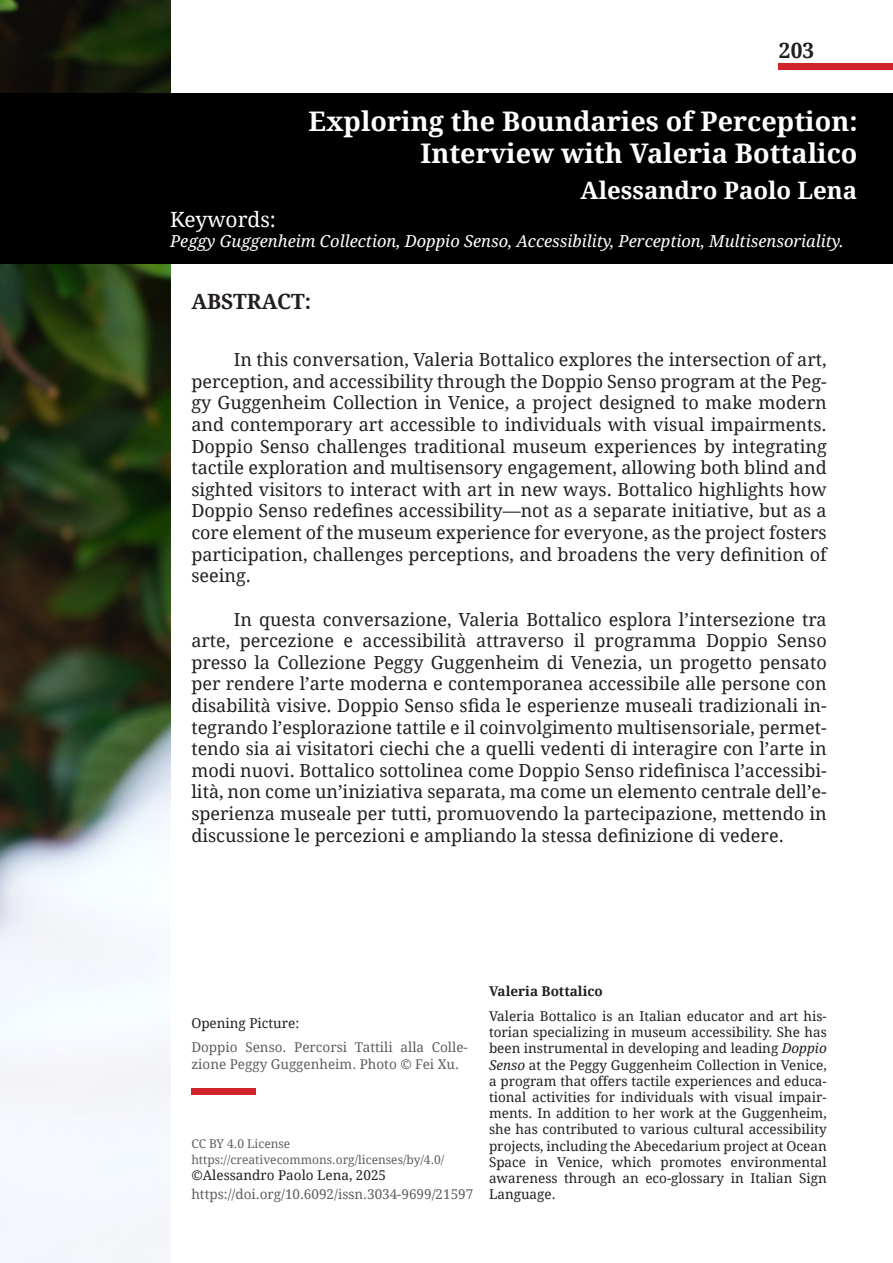
<style>
.page{position:relative;width:893px;height:1263px;background:#fff}
.page>*{position:absolute;margin:0;border:0;box-sizing:border-box;transform-origin:0 0}
.t1{font:700 27px "Droid Serif";color:#fff}
.t2{font:700 24px "Droid Serif";color:#fff}
.t3{font:700 21px "Droid Serif";color:#231f20}
.t4{font:21px "Droid Serif";color:#fff}
.TESTO_ABSTRACT{font:18px/21.6px "Droid Serif";color:#231f20;text-align:justify}
.t5{font:italic 16.5px "Droid Serif";color:#fff}
.TESTO_ARTICOLO{font:13.5px/16.2px "Droid Serif";color:#231f20;text-align:justify}
.TESTO_ARTICOLO-2{font:13.5px/16.2px "Droid Serif";color:#5f5f62}
.TESTO_ARTICOLO-3{font:700 13.5px "Droid Serif";color:#231f20}
.t6{font:12px/16.2px "Droid Serif";color:#5f5f62}
.s1{font-style:italic}
</style>
<div class="page">
<img style="left:0;top:1px;width:170px;height:1262px">
<div style="left:779px;top:64px;width:114px;height:6px;background:#d1232a"></div>
<div style="left:191px;top:1089px;width:65px;height:6px;background:#d1232a"></div>
<div style="left:0;top:94px;width:893px;height:170px;background:#000"></div>
<p class="t3" style="left:779px;top:35px;width:37px">203</p>
<p class="t1" style="left:309px;top:102px;width:550px">Exploring the Boundaries of Perception:</p>
<p class="t1" style="left:421px;top:134px;width:438px">Interview with Valeria Bottalico</p>
<p class="t2" style="left:581px;top:173px;width:278px">Alessandro Paolo Lena</p>
<p class="t4" style="left:170px;top:205px;width:107px">Keywords:</p>
<p class="t5" style="left:170px;top:230px;width:675px">Peggy Guggenheim Collection, Doppio Senso, Accessibility, Perception, Multisensoriality.</p>
<p class="t3" style="left:191px;top:287px;width:121px">ABSTRACT:</p>
<p class="TESTO_ABSTRACT" style="left:191px;top:349px;width:637px;text-indent:43px">In this conversation, Valeria Bottalico explores the intersection of art, perception, and accessibility through the Doppio Senso program at the Peg&shy;gy Guggenheim Collection in Venice, a project designed to make modern and contemporary art accessible to individuals with visual impairments.<br>Doppio Senso challenges traditional museum experiences by integrating tactile exploration and multisensory engagement, allowing both blind and sighted visitors to interact with art in new ways. Bottalico highlights how Doppio Senso redefines accessibility—not as a separate initiative, but as a core element of the museum experience for everyone, as the project fosters participation, challenges perceptions, and broadens the very definition of seeing.</p>
<p class="TESTO_ABSTRACT" style="left:191px;top:608px;width:637px;text-indent:43px">In questa conversazione, Valeria Bottalico esplora l’intersezione tra arte, percezione e accessibilità attraverso il programma Doppio Senso presso la Collezione Peggy Guggenheim di Venezia, un progetto pensato per rendere l’arte moderna e contemporanea accessibile alle persone con disabilità visive. Doppio Senso sfida le esperienze museali tradizionali in&shy;tegrando l’esplorazione tattile e il coinvolgimento multisensoriale, permet&shy;tendo sia ai visitatori ciechi che a quelli vedenti di interagire con l’arte in modi nuovi. Bottalico sottolinea come Doppio Senso ridefinisca l’accessibi&shy;lità, non come un’iniziativa separata, ma come un elemento centrale dell’e&shy;sperienza museale per tutti, promuovendo la partecipazione, mettendo in discussione le percezioni e ampliando la stessa definizione di vedere.</p>
<p class="TESTO_ARTICOLO" style="left:191px;top:1014px;width:109px">Opening Picture:</p>
<p class="TESTO_ARTICOLO-2" style="left:191px;top:1039px;width:278px">Doppio Senso. Percorsi Tattili alla Colle&shy;zione Peggy Guggenheim. Photo © Fei Xu.</p>
<p class="t6" style="left:191px;top:1135px;width:254px">CC BY 4.0 License https://creativecommons.org/licenses/by/4.0/</p>
<p class="TESTO_ARTICOLO" style="left:191px;top:1167px;width:196px">©Alessandro Paolo Lena, 2025</p>
<p class="TESTO_ARTICOLO-2" style="left:191px;top:1186px;width:283px">https://doi.org/10.6092/issn.3034-9699/21597</p>
<p class="TESTO_ARTICOLO-3" style="left:489px;top:982px;width:115px">Valeria Bottalico</p>
<p class="TESTO_ARTICOLO" style="left:489px;top:1008px;width:339px">Valeria Bottalico is an Italian educator and art his&shy;torian specializing in museum accessibility. She has been instrumental in developing and leading <span class="s1">Doppio Senso</span> at the Peggy Guggenheim Collection in Venice, a program that offers tactile experiences and educa&shy;tional activities for individuals with visual impair&shy;ments. In addition to her work at the Guggenheim, she has contributed to various cultural accessibility projects, including the Abecedarium project at Ocean Space in Venice, which promotes environmental awareness through an eco-glossary in Italian Sign Language.</p>
</div>
